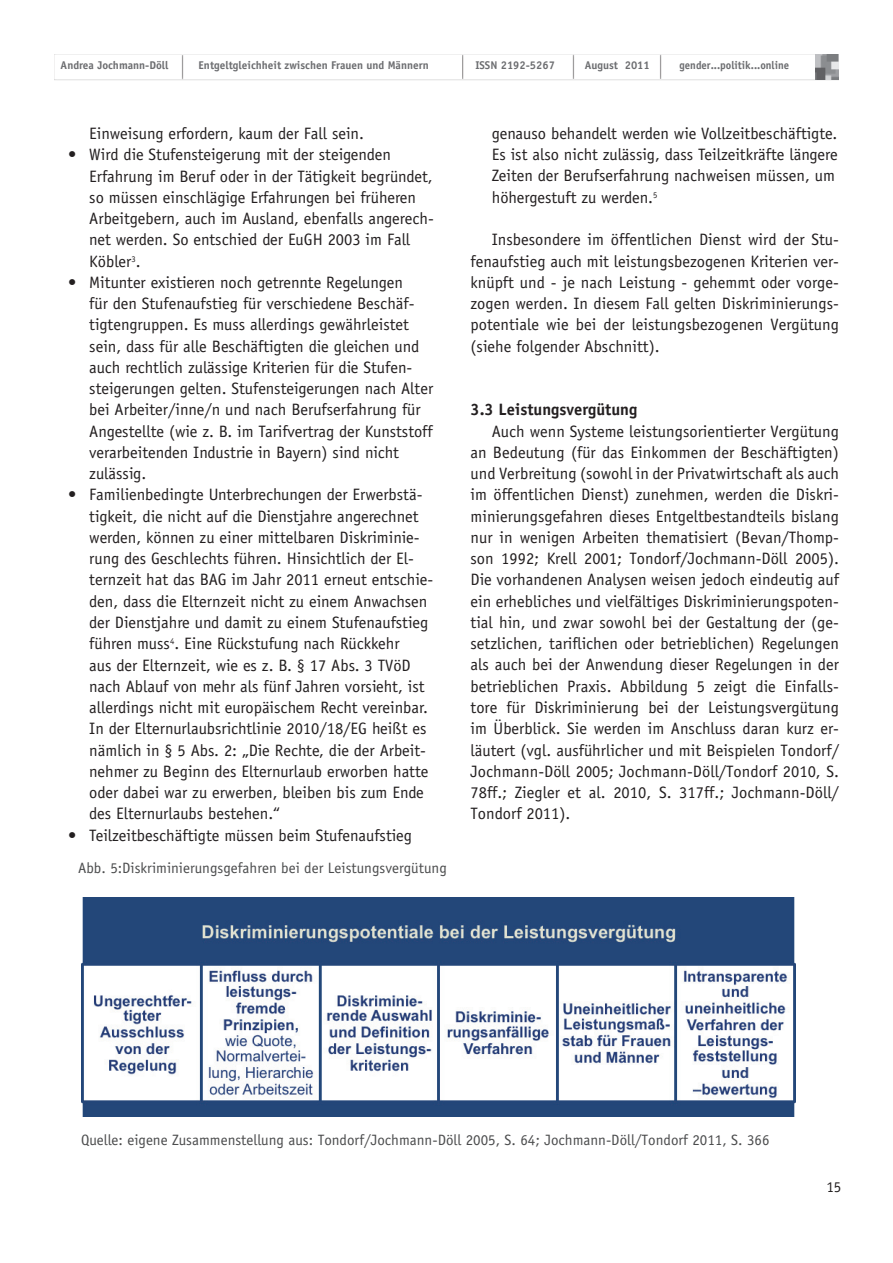
<style>
.page{position:relative;width:893px;height:1263px;background:#fff}
.page>*{position:absolute;margin:0;border:0;box-sizing:border-box;transform-origin:0 0}
.t1{font:16.5px/21.3px "Officina Sans";color:#231f20}
.t2{font:700 16.5px "Officina Sans";color:#231f20}
.t3{font:15px "Officina Sans";color:#4b4c4d}
.t4{font:15px "Officina Sans";color:#231f20}
.t5{font:700 11.25px "Officina Sans";color:#6c6d70}
.t6{font:700 11.25px "Officina Sans";color:#6c6d70;scale:.95 1}
</style>
<div class="page">
<img style="left:815px;top:54px;width:23px;height:25px">
<svg style="left:182px;top:55px;width:1px;height:24px"></svg>
<svg style="left:573px;top:55px;width:1px;height:24px"></svg>
<svg style="left:660px;top:55px;width:1px;height:24px"></svg>
<svg style="left:462px;top:55px;width:1px;height:24px"></svg>
<img style="left:81px;top:897px;width:714px;height:219px">
<p class="t5" style="left:61px;top:58px;width:109px">Andrea Jochmann-Döll</p>
<p class="t5" style="left:199px;top:58px;width:232px">Entgeltgleichheit zwischen Frauen und Männern</p>
<p class="t5" style="left:475px;top:58px;width:81px">ISSN 2192-5267</p>
<p class="t5" style="left:585px;top:58px;width:66px">August 2011</p>
<p class="t6" style="left:680px;top:58px;width:117px">gender...politik...online</p>
<p class="t1" style="left:89px;top:123px;width:276px">Einweisung erfordern, kaum der Fall sein.</p>
<p class="t1" style="left:89px;top:144px;width:346px;text-indent:-21px">• Wird die Stufensteigerung mit der steigenden Erfahrung im Beruf oder in der Tätigkeit begründet, so müssen einschlägige Erfahrungen bei früheren Arbeitgebern, auch im Ausland, ebenfalls angerech&shy;net werden. So entschied der EuGH 2003 im Fall Köbler<sup>3</sup>.</p>
<p class="t1" style="left:89px;top:272px;width:345px;text-indent:-21px">• Mitunter existieren noch getrennte Regelungen<br>für den Stufenaufstieg für verschiedene Beschäf&shy;tigtengruppen. Es muss allerdings gewährleistet sein, dass für alle Beschäftigten die gleichen und auch rechtlich zulässige Kriterien für die Stufen&shy;steigerungen gelten. Stufensteigerungen nach Alter bei Arbeiter/inne/n und nach Berufserfahrung für Angestellte (wie z. B. im Tarifvertrag der Kunststoff verarbeitenden Industrie in Bayern) sind nicht zulässig.</p>
<p class="t1" style="left:89px;top:484px;width:345px;text-indent:-21px">• Familienbedingte Unterbrechungen der Erwerbstä&shy;tigkeit, die nicht auf die Dienstjahre angerechnet werden, können zu einer mittelbaren Diskriminie&shy;rung des Geschlechts führen. Hinsichtlich der El&shy;ternzeit hat das BAG im Jahr 2011 erneut entschie&shy;den, dass die Elternzeit nicht zu einem Anwachsen der Dienstjahre und damit zu einem Stufenaufstieg führen muss<sup>4</sup>. Eine Rückstufung nach Rückkehr<br>aus der Elternzeit, wie es z. B. § 17 Abs. 3 TVöD nach Ablauf von mehr als fünf Jahren vorsieht, ist allerdings nicht mit europäischem Recht vereinbar.<br>In der Elternurlaubsrichtlinie 2010/18/EG heißt es nämlich in § 5 Abs. 2: „Die Rechte, die der Arbeit&shy;nehmer zu Beginn des Elternurlaub erworben hatte oder dabei war zu erwerben, bleiben bis zum Ende des Elternurlaubs bestehen.“</p>
<p class="t1" style="left:68px;top:824px;width:345px">• Teilzeitbeschäftigte müssen beim Stufenaufstieg</p>
<p class="t3" style="left:78px;top:859px;width:370px">Abb. 5:Diskriminierungsgefahren bei der Leistungsvergütung</p>
<p class="t1" style="left:492px;top:123px;width:347px">genauso behandelt werden wie Vollzeitbeschäftigte.<br>Es ist also nicht zulässig, dass Teilzeitkräfte längere Zeiten der Berufserfahrung nachweisen müssen, um höhergestuft zu werden.<sup>5</sup></p>
<p class="t1" style="left:470px;top:229px;width:370px;text-align:justify;text-indent:21px">Insbesondere im öffentlichen Dienst wird der Stu&shy;fenaufstieg auch mit leistungsbezogenen Kriterien ver&shy;knüpft und - je nach Leistung - gehemmt oder vorge&shy;zogen werden. In diesem Fall gelten Diskriminierungs&shy;potentiale wie bei der leistungsbezogenen Vergütung (siehe folgender Abschnitt).</p>
<p class="t2" style="left:470px;top:399px;width:168px">3.3 Leistungsvergütung</p>
<p class="t1" style="left:470px;top:420px;width:370px;text-align:justify;text-indent:21px">Auch wenn Systeme leistungsorientierter Vergütung an Bedeutung (für das Einkommen der Beschäftigten) und Verbreitung (sowohl in der Privatwirtschaft als auch im öffentlichen Dienst) zunehmen, werden die Diskri&shy;minierungsgefahren dieses Entgeltbestandteils bislang nur in wenigen Arbeiten thematisiert (Bevan/Thomp&shy;son 1992; Krell 2001; Tondorf/Jochmann-Döll 2005).<br>Die vorhandenen Analysen weisen jedoch eindeutig auf ein erhebliches und vielfältiges Diskriminierungspoten&shy;tial hin, und zwar sowohl bei der Gestaltung der (ge&shy;setzlichen, tariflichen oder betrieblichen) Regelungen als auch bei der Anwendung dieser Regelungen in der betrieblichen Praxis. Abbildung 5 zeigt die Einfalls&shy;tore für Diskriminierung bei der Leistungsvergütung im Überblick. Sie werden im Anschluss daran kurz er&shy;läutert (vgl. ausführlicher und mit Beispielen Tondorf/ Jochmann-Döll 2005; Jochmann-Döll/Tondorf 2010, S.<br>78ff.; Ziegler et al. 2010, S. 317ff.; Jochmann-Döll/ Tondorf 2011).</p>
<p class="t3" style="left:81px;top:1131px;width:690px">Quelle: eigene Zusammenstellung aus: Tondorf/Jochmann-Döll 2005, S. 64; Jochmann-Döll/Tondorf 2011, S. 366</p>
<p class="t4" style="left:826px;top:1178px;width:16px">15</p>
</div>
